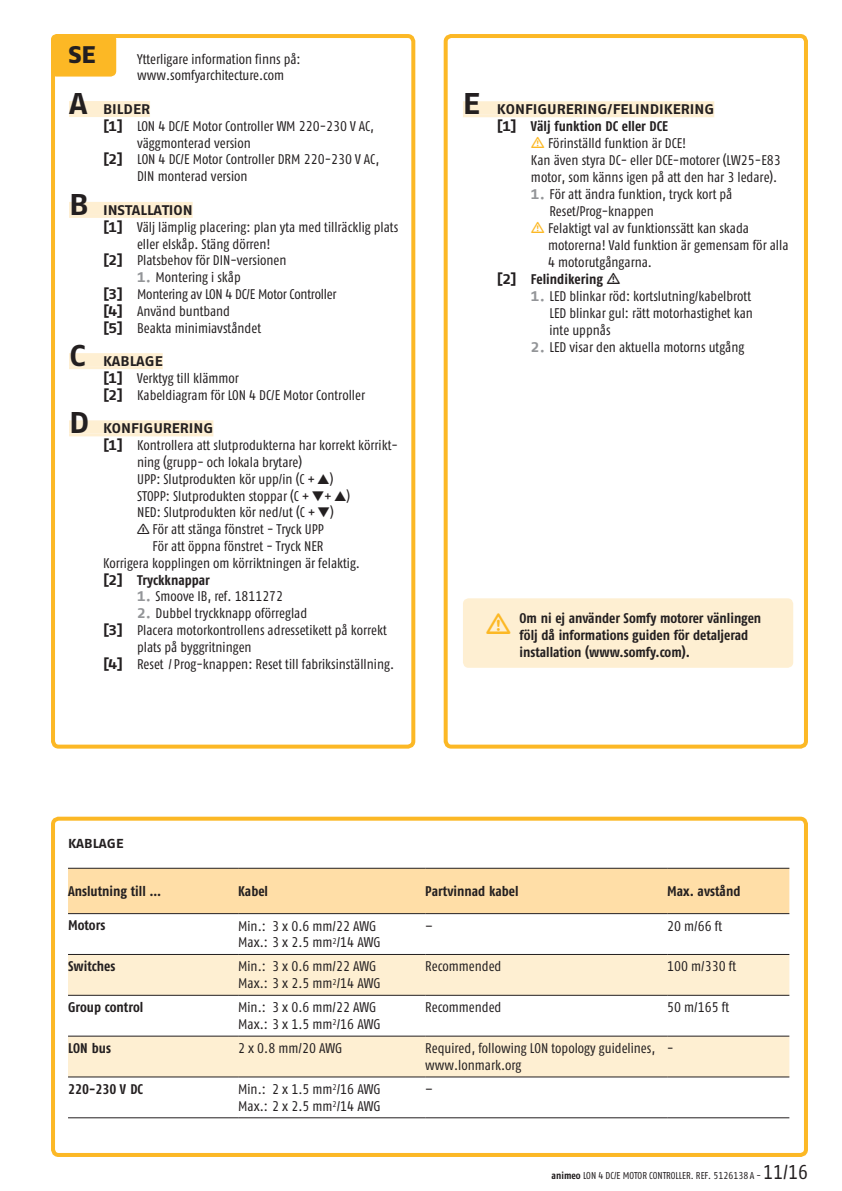
<style>
.page{position:relative;width:842px;height:1191px;background:#fff}
.page>*{position:absolute;margin:0;border:0;box-sizing:border-box;transform-origin:0 0}
.t1{font:24px "Fago Ex Exb Tf";color:#231f20}
.t2{font:14px/16.8px "Fago Co Regular Tf";color:#231f20}
.t3{font:14px/17px "Fago Co Bold Tf";color:#231f20}
.t4{font:14px "Fago Ex Bold Tf";color:#231f20}
.t5{font:13px "Fago Ex Bold Tf";color:#231f20}
.t6{font:10px "Fago Co Regular Tf";color:#231f20}
.s1{font-size:30px}
.s2{font-family:"Fago Ex Bold Tf"}
.s3{font-family:"Fago Ex Bold Tf";color:#939598}
.s4{font-family:"Fago Co Bold Tf"}
.s5{font-size:20px}
</style>
<div class="page">
<div style="left:51px;top:34px;width:65px;height:43px;background:#fcb825;border-radius:6px"></div>
<div style="left:51px;top:34px;width:364px;height:714px;border:4px solid #fcb825;border-radius:6px"></div>
<div style="left:444px;top:34px;width:364px;height:714px;border:4px solid #fcb825;border-radius:6px"></div>
<div style="left:69px;top:101px;width:81px;height:13px;background:#feefd2"></div>
<hr style="left:69px;top:114px;width:81px;height:3px;background:#feefd2">
<div style="left:69px;top:202px;width:124px;height:13px;background:#feefd2"></div>
<hr style="left:69px;top:215px;width:124px;height:3px;background:#feefd2">
<div style="left:69px;top:353px;width:94px;height:13px;background:#feefd2"></div>
<hr style="left:69px;top:366px;width:94px;height:3px;background:#feefd2">
<div style="left:69px;top:420px;width:144px;height:13px;background:#feefd2"></div>
<hr style="left:69px;top:433px;width:144px;height:3px;background:#feefd2">
<div style="left:463px;top:101px;width:251px;height:13px;background:#feefd2"></div>
<hr style="left:463px;top:114px;width:251px;height:3px;background:#feefd2">
<div style="left:51px;top:816px;width:757px;height:341px;border:4px solid #fcb825;border-radius:6px"></div>
<div style="left:68px;top:869px;width:721px;height:44px;background:#ffdea7"></div>
<svg style="left:238px;top:914px;width:551px;height:1px"></svg>
<svg style="left:68px;top:955px;width:721px;height:121px;fill:#feefd2"></svg>
<hr style="left:68px;top:868px;width:170px;height:1px;background:#231f20">
<hr style="left:238px;top:868px;width:187px;height:1px;background:#231f20">
<hr style="left:425px;top:868px;width:242px;height:1px;background:#231f20">
<hr style="left:667px;top:868px;width:122px;height:1px;background:#231f20">
<hr style="left:68px;top:913px;width:170px;height:1px;background:#231f20">
<hr style="left:238px;top:913px;width:187px;height:1px;background:#231f20">
<hr style="left:425px;top:913px;width:242px;height:1px;background:#231f20">
<hr style="left:667px;top:913px;width:122px;height:1px;background:#231f20">
<hr style="left:68px;top:954px;width:170px;height:1px;background:#231f20">
<hr style="left:238px;top:954px;width:187px;height:1px;background:#231f20">
<hr style="left:425px;top:954px;width:242px;height:1px;background:#231f20">
<hr style="left:667px;top:954px;width:122px;height:1px;background:#231f20">
<hr style="left:68px;top:995px;width:170px;height:1px;background:#231f20">
<hr style="left:238px;top:995px;width:187px;height:1px;background:#231f20">
<hr style="left:425px;top:995px;width:242px;height:1px;background:#231f20">
<hr style="left:667px;top:995px;width:122px;height:1px;background:#231f20">
<hr style="left:68px;top:1035px;width:170px;height:1px;background:#231f20">
<hr style="left:238px;top:1035px;width:187px;height:1px;background:#231f20">
<hr style="left:425px;top:1035px;width:242px;height:1px;background:#231f20">
<hr style="left:667px;top:1035px;width:122px;height:1px;background:#231f20">
<hr style="left:68px;top:1076px;width:170px;height:1px;background:#231f20">
<hr style="left:238px;top:1076px;width:187px;height:1px;background:#231f20">
<hr style="left:425px;top:1076px;width:242px;height:1px;background:#231f20">
<hr style="left:667px;top:1076px;width:122px;height:1px;background:#231f20">
<hr style="left:68px;top:1117px;width:170px;height:1px;background:#231f20">
<hr style="left:238px;top:1117px;width:187px;height:1px;background:#231f20">
<hr style="left:425px;top:1117px;width:242px;height:1px;background:#231f20">
<hr style="left:667px;top:1117px;width:122px;height:1px;background:#231f20">
<div style="left:463px;top:598px;width:330px;height:70px;background:#feefd2;border-radius:6px"></div>
<p class="t1" style="left:68px;top:40px;width:29px">SE</p>
<p class="t2" style="left:137px;top:50px;width:165px">Ytterligare information finns på: www.somfyarchitecture.com</p>
<p class="t4" style="left:69px;top:101px;width:83px"><span class="s1">A</span> BILDER</p>
<p class="t2" style="left:137px;top:117px;width:238px;text-indent:-34px"><span class="s2">[1]</span> LON 4 DC/E Motor Controller WM 220-230 V AC, väggmonterad version</p>
<p class="t2" style="left:137px;top:151px;width:244px;text-indent:-34px"><span class="s2">[2]</span> LON 4 DC/E Motor Controller DRM 220-230 V AC,<br>DIN monterad version</p>
<p class="t4" style="left:69px;top:202px;width:125px"><span class="s1">B</span> INSTALLATION</p>
<p class="t2" style="left:137px;top:218px;width:263px;text-indent:-34px"><span class="s2">[1]</span> Välj lämplig placering: plan yta med tillräcklig plats eller elskåp. Stäng dörren!</p>
<p class="t2" style="left:103px;top:252px;width:185px"><span class="s2">[2]</span> Platsbehov för DIN-versionen</p>
<p class="t2" style="left:137px;top:269px;width:105px"><span class="s3">1.</span> Montering i skåp</p>
<p class="t2" style="left:103px;top:285px;width:235px"><span class="s2">[3]</span> Montering av LON 4 DC/E Motor Controller</p>
<p class="t2" style="left:103px;top:302px;width:129px"><span class="s2">[4]</span> Använd buntband</p>
<p class="t2" style="left:103px;top:319px;width:160px"><span class="s2">[5]</span> Beakta minimiavståndet</p>
<p class="t4" style="left:69px;top:353px;width:95px"><span class="s1">C</span> KABLAGE</p>
<p class="t2" style="left:103px;top:369px;width:137px"><span class="s2">[1]</span> Verktyg till klämmor</p>
<p class="t2" style="left:103px;top:386px;width:263px"><span class="s2">[2]</span> Kabeldiagram för LON 4 DC/E Motor Controller</p>
<p class="t4" style="left:69px;top:420px;width:146px"><span class="s1">D</span> KONFIGURERING</p>
<p class="t2" style="left:103px;top:437px;width:296px"><span class="s2">[1]</span> Kontrollera att slutprodukterna har korrekt körrikt-</p>
<p class="t2" style="left:137px;top:453px;width:167px">ning (grupp- och lokala brytare)</p>
<p class="t2" style="left:137px;top:470px;width:198px">UPP: Slutprodukten kör upp/in (C + ▲)</p>
<p class="t2" style="left:137px;top:487px;width:215px">STOPP: Slutprodukten stoppar (C + ▼+ ▲)</p>
<p class="t2" style="left:137px;top:504px;width:198px">NED: Slutprodukten kör ned/ut (C + ▼)</p>
<p class="t2" style="left:153px;top:521px;width:173px">För att stänga fönstret - Tryck UPP</p>
<p class="t2" style="left:153px;top:537px;width:172px">För att öppna fönstret - Tryck NER</p>
<p class="t2" style="left:103px;top:554px;width:258px">Korrigera kopplingen om körriktningen är felaktig.</p>
<p class="t3" style="left:103px;top:571px;width:108px"><span class="s2">[2]</span> Tryckknappar</p>
<p class="t2" style="left:137px;top:588px;width:148px"><span class="s3">1.</span> Smoove IB, ref. 1811272</p>
<p class="t2" style="left:137px;top:605px;width:172px"><span class="s3">2.</span> Dubbel tryckknapp oförreglad</p>
<p class="t2" style="left:137px;top:621px;width:251px;text-indent:-34px"><span class="s2">[3]</span> Placera motorkontrollens adressetikett på korrekt plats på byggritningen</p>
<p class="t2" style="left:103px;top:655px;width:293px"><span class="s2">[4]</span> Reset / Prog-knappen: Reset till fabriksinställning.</p>
<p class="t5" style="left:68px;top:835px;width:57px">KABLAGE</p>
<p class="t4" style="left:463px;top:101px;width:253px"><span class="s1">E</span> KONFIGURERING/FELINDIKERING</p>
<p class="t3" style="left:497px;top:118px;width:172px"><span class="s2">[1]</span> Välj funktion DC eller DCE</p>
<p class="t2" style="left:548px;top:135px;width:140px">Förinställd funktion är DCE!</p>
<p class="t2" style="left:531px;top:152px;width:251px">Kan även styra DC- eller DCE-motorer (LW25-E83 motor, som känns igen på att den har 3 ledare).</p>
<p class="t2" style="left:549px;top:186px;width:184px;text-indent:-18px"><span class="s3">1.</span> För att ändra funktion, tryck kort på<br>Reset/Prog-knappen</p>
<p class="t2" style="left:548px;top:220px;width:242px">Felaktigt val av funktionssätt kan skada motorerna! Vald funktion är gemensam för alla<br>4 motorutgångarna.</p>
<p class="t3" style="left:497px;top:271px;width:108px"><span class="s2">[2]</span> Felindikering</p>
<p class="t2" style="left:549px;top:288px;width:205px;text-indent:-18px"><span class="s3">1.</span> LED blinkar röd: kortslutning/kabelbrott<br>LED blinkar gul: rätt motorhastighet kan inte uppnås</p>
<p class="t2" style="left:531px;top:339px;width:215px"><span class="s3">2.</span> LED visar den aktuella motorns utgång</p>
<p class="t3" style="left:520px;top:609px;width:243px">Om ni ej använder Somfy motorer vänlingen följ då informations guiden för detaljerad installation (www.somfy.com).</p>
<p class="t3" style="left:68px;top:883px;width:95px">Anslutning till …</p>
<p class="t3" style="left:238px;top:883px;width:31px">Kabel</p>
<p class="t3" style="left:425px;top:883px;width:95px">Partvinnad kabel</p>
<p class="t3" style="left:667px;top:883px;width:75px">Max. avstånd</p>
<p class="t3" style="left:68px;top:916px;width:39px">Motors</p>
<p class="t2" style="left:238px;top:917px;width:144px">Min.: 3 x 0.6 mm/22 AWG<br>Max.: 3 x 2.5 mm<sup>2</sup>/14 AWG</p>
<p class="t2" style="left:425px;top:917px;width:9px">–</p>
<p class="t2" style="left:667px;top:917px;width:57px">20 m/66 ft</p>
<p class="t3" style="left:68px;top:957px;width:49px">Switches</p>
<p class="t2" style="left:238px;top:958px;width:144px">Min.: 3 x 0.6 mm/22 AWG<br>Max.: 3 x 2.5 mm<sup>2</sup>/14 AWG</p>
<p class="t2" style="left:425px;top:958px;width:78px">Recommended</p>
<p class="t2" style="left:667px;top:958px;width:71px">100 m/330 ft</p>
<p class="t3" style="left:68px;top:998px;width:77px">Group control</p>
<p class="t2" style="left:238px;top:998px;width:144px">Min.: 3 x 0.6 mm/22 AWG<br>Max.: 3 x 1.5 mm<sup>2</sup>/16 AWG</p>
<p class="t2" style="left:425px;top:998px;width:78px">Recommended</p>
<p class="t2" style="left:667px;top:998px;width:64px">50 m/165 ft</p>
<p class="t3" style="left:68px;top:1039px;width:44px">LON bus</p>
<p class="t2" style="left:238px;top:1039px;width:106px">2 x 0.8 mm/20 AWG</p>
<p class="t2" style="left:425px;top:1039px;width:231px">Required, following LON topology guidelines, www.lonmark.org</p>
<p class="t2" style="left:667px;top:1039px;width:8px">-</p>
<p class="t3" style="left:68px;top:1080px;width:76px">220-230 V DC</p>
<p class="t2" style="left:238px;top:1080px;width:144px">Min.: 2 x 1.5 mm<sup>2</sup>/16 AWG<br>Max.: 2 x 2.5 mm<sup>2</sup>/14 AWG</p>
<p class="t2" style="left:425px;top:1080px;width:9px">–</p>
<p class="t6" style="left:552px;top:1169px;width:258px"><span class="s4">animeo</span> LON 4 DC/E MOTOR CONTROLLER. REF. 5126138 A - <span class="s5">11/16</span></p>
</div>
